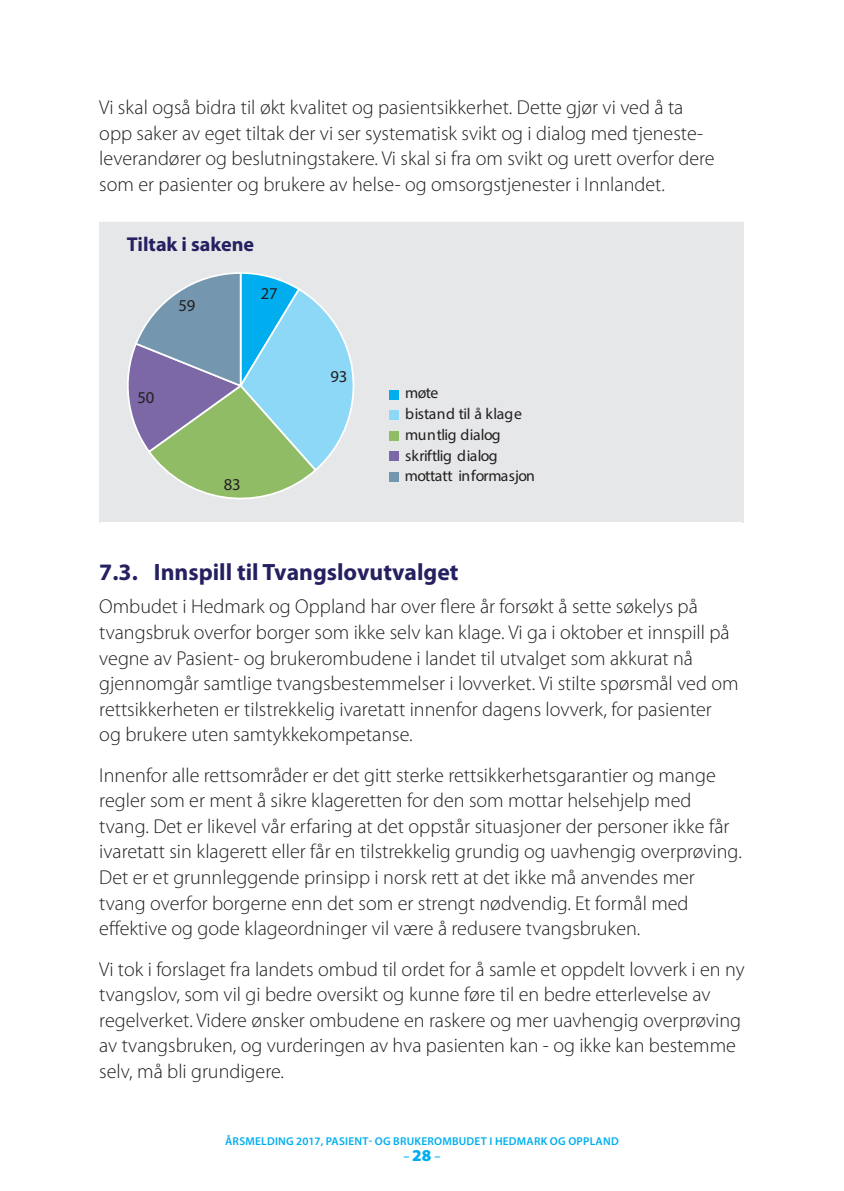
<style>
.page{position:relative;width:844px;height:1191px;background:#fff}
.page>*{position:absolute;margin:0;border:0;box-sizing:border-box;transform-origin:0 0}
.t1{font:700 23.62px "Myriad Pro";color:#252161}
.t2{font:300 20.12px/25.6px "Myriad Pro";color:#231f20}
.t3{font:700 20.12px "Myriad Pro";color:#252161}
.t4{font:16.62px "Myriad Pro";letter-spacing:-.01em;color:#231f20}
.t5{font:15.75px/20.8px "Myriad Pro";letter-spacing:-.03em;color:#231f20}
.t6{font:600 12.25px "Myriad Pro";color:#00aeef}
.t7{font:600 11.38px "Myriad Pro";letter-spacing:.02em;color:#00aeef}
.s1{font-weight:900;font-size:16.62px}
</style>
<div class="page">
<div style="left:99px;top:222px;width:644px;height:300px;background:#e6e7e9"></div>
<svg style="left:121px;top:271px;width:248px;height:240px;background:#a2c3c8"></svg>
<div style="left:389px;top:390px;width:10px;height:10px;background:#00aeef"></div>
<div style="left:389px;top:410px;width:10px;height:10px;background:#8dd7f7"></div>
<div style="left:389px;top:430px;width:10px;height:10px;background:#91bc66"></div>
<div style="left:389px;top:451px;width:10px;height:10px;background:#7c68a6"></div>
<div style="left:389px;top:471px;width:10px;height:10px;background:#7496af"></div>
<p class="t2" style="left:99px;top:95px;width:616px">Vi skal også bidra til økt kvalitet og pasientsikkerhet. Dette gjør vi ved å ta opp saker av eget tiltak der vi ser systematisk svikt og i dialog med tjeneste&shy;leverandører og beslutningstakere. Vi skal si fra om svikt og urett overfor dere som er pasienter og brukere av helse- og omsorgstjenester i Innlandet.</p>
<p class="t3" style="left:127px;top:231px;width:129px">Tiltak i sakene</p>
<p class="t4" style="left:178px;top:295px;width:18px">59</p>
<p class="t4" style="left:260px;top:283px;width:18px">27</p>
<p class="t4" style="left:137px;top:387px;width:18px">50</p>
<p class="t4" style="left:224px;top:474px;width:18px">83</p>
<p class="t4" style="left:330px;top:366px;width:18px">93</p>
<p class="t5" style="left:404px;top:382px;width:132px">møte<br>bistand til å klage muntlig dialog skriftlig dialog mottatt informasjon</p>
<p class="t1" style="left:99px;top:557px;width:360px">7.3. Innspill til Tvangslovutvalget</p>
<p class="t2" style="left:99px;top:594px;width:640px">Ombudet i Hedmark og Oppland har over flere år forsøkt å sette søkelys på tvangsbruk overfor borger som ikke selv kan klage. Vi ga i oktober et innspill på vegne av Pasient- og brukerombudene i landet til utvalget som akkurat nå gjennomgår samtlige tvangsbestemmelser i lovverket. Vi stilte spørsmål ved om rettsikkerheten er tilstrekkelig ivaretatt innenfor dagens lovverk, for pasienter<br>og brukere uten samtykkekompetanse.</p>
<p class="t2" style="left:99px;top:762px;width:644px">Innenfor alle rettsområder er det gitt sterke rettsikkerhetsgarantier og mange regler som er ment å sikre klageretten for den som mottar helsehjelp med tvang. Det er likevel vår erfaring at det oppstår situasjoner der personer ikke får ivaretatt sin klagerett eller får en tilstrekkelig grundig og uavhengig overprøving.<br>Det er et grunnleggende prinsipp i norsk rett at det ikke må anvendes mer tvang overfor borgerne enn det som er strengt nødvendig. Et formål med effektive og gode klageordninger vil være å redusere tvangsbruken.</p>
<p class="t2" style="left:99px;top:956px;width:646px">Vi tok i forslaget fra landets ombud til ordet for å samle et oppdelt lovverk i en ny tvangslov, som vil gi bedre oversikt og kunne føre til en bedre etterlevelse av regelverket. Videre ønsker ombudene en raskere og mer uavhengig overprøving av tvangsbruken, og vurderingen av hva pasienten kan - og ikke kan bestemme selv, må bli grundigere.</p>
<p class="t7" style="left:225px;top:1134px;width:395px">ÅRSMELDING 2017, PASIENT- OG BRUKEROMBUDET I HEDMARK OG OPPLAND</p>
<p class="t6" style="left:403px;top:1149px;width:39px">– <span class="s1">28</span> –</p>
</div>
